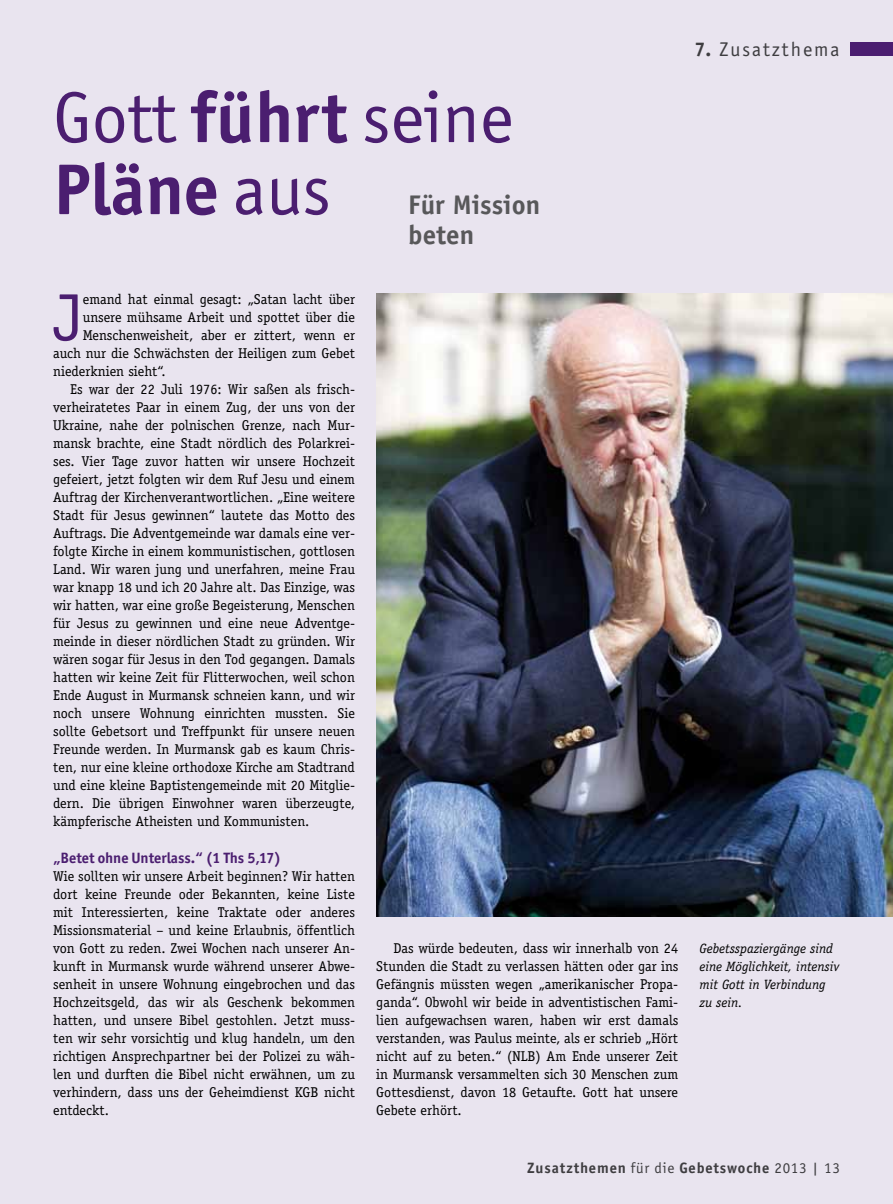
<style>
.page{position:relative;width:893px;height:1204px;background:#fff}
.page>*{position:absolute;margin:0;border:0;box-sizing:border-box;transform-origin:0 0}
.t1{font:72px/72px "Officina San ITC";color:#4b1e70}
.t2{font:66.75px "Officina Serif";color:#4b1e70}
.t3{font:700 27px/30px "Officina Sans";color:#58585a}
.t4{font:19.8px "Officina San ITC";letter-spacing:.1em;color:#3e3d40}
.t5{font:700 15px "Officina San ITC";letter-spacing:.06em;color:#3e3d40}
.t6{font:700 15px "Officina San ITC";color:#4b1e70}
.t7{font:14.25px/18px "Officina Serif";color:#000;text-align:justify}
.t8{font:italic 13.5px/18px "Officina Serif";color:#000}
.s1{font-weight:700}
.s2{font-weight:400}
</style>
<div class="page">
<div style="left:0;top:0;width:893px;height:1203px;background:#e9e4ef"></div>
<div style="left:850px;top:43px;width:43px;height:13px;background:#4b1e70"></div>
<img style="left:376px;top:293px;width:517px;height:623px">
<h1 class="t1" style="left:53px;top:81px;width:461px">Gott <span class="s1">führt</span> seine<br><span class="s1">Pläne</span> aus</h1>
<h3 class="t3" style="left:408px;top:190px;width:134px">Für Mission beten</h3>
<h3 class="t4" style="left:695px;top:38px;width:146px"><span class="s1">7.</span> Zusatzthema</h3>
<h2 class="t2" style="left:53px;top:278px;width:31px">J</h2>
<p class="t7" style="left:83px;top:290px;width:274px">emand hat einmal gesagt: „Satan lacht über</p>
<p class="t7" style="left:83px;top:308px;width:274px">unsere mühsame Arbeit und spottet über die</p>
<p class="t7" style="left:83px;top:326px;width:274px">Menschenweisheit, aber er zittert, wenn er</p>
<p class="t7" style="left:53px;top:344px;width:303px">auch nur die Schwächsten der Heiligen zum Gebet</p>
<p class="t7" style="left:53px;top:362px;width:114px">niederknien sieht“.</p>
<p class="t7" style="left:70px;top:380px;width:286px">Es war der 22 Juli 1976: Wir saßen als frisch-</p>
<p class="t7" style="left:53px;top:398px;width:303px">verheiratetes Paar in einem Zug, der uns von der</p>
<p class="t7" style="left:53px;top:416px;width:303px">Ukraine, nahe der polnischen Grenze, nach Mur-</p>
<p class="t7" style="left:53px;top:434px;width:303px">mansk brachte, eine Stadt nördlich des Polarkrei-</p>
<p class="t7" style="left:53px;top:452px;width:303px">ses. Vier Tage zuvor hatten wir unsere Hochzeit</p>
<p class="t7" style="left:53px;top:470px;width:303px">gefeiert, jetzt folgten wir dem Ruf Jesu und einem</p>
<p class="t7" style="left:53px;top:488px;width:303px">Auftrag der Kirchenverantwortlichen. „Eine weitere</p>
<p class="t7" style="left:53px;top:506px;width:303px">Stadt für Jesus gewinnen“ lautete das Motto des</p>
<p class="t7" style="left:53px;top:524px;width:303px">Auftrags. Die Adventgemeinde war damals eine ver-</p>
<p class="t7" style="left:53px;top:542px;width:303px">folgte Kirche in einem kommunistischen, gottlosen</p>
<p class="t7" style="left:53px;top:560px;width:303px">Land. Wir waren jung und unerfahren, meine Frau</p>
<p class="t7" style="left:53px;top:578px;width:303px">war knapp 18 und ich 20 Jahre alt. Das Einzige, was</p>
<p class="t7" style="left:53px;top:596px;width:303px">wir hatten, war eine große Begeisterung, Menschen</p>
<p class="t7" style="left:53px;top:614px;width:303px">für Jesus zu gewinnen und eine neue Adventge-</p>
<p class="t7" style="left:53px;top:632px;width:303px">meinde in dieser nördlichen Stadt zu gründen. Wir</p>
<p class="t7" style="left:53px;top:650px;width:303px">wären sogar für Jesus in den Tod gegangen. Damals</p>
<p class="t7" style="left:53px;top:668px;width:303px">hatten wir keine Zeit für Flitterwochen, weil schon</p>
<p class="t7" style="left:53px;top:686px;width:303px">Ende August in Murmansk schneien kann, und wir</p>
<p class="t7" style="left:53px;top:704px;width:303px">noch unsere Wohnung einrichten mussten. Sie</p>
<p class="t7" style="left:53px;top:722px;width:303px">sollte Gebetsort und Treffpunkt für unsere neuen</p>
<p class="t7" style="left:53px;top:740px;width:303px">Freunde werden. In Murmansk gab es kaum Chris-</p>
<p class="t7" style="left:53px;top:758px;width:303px">ten, nur eine kleine orthodoxe Kirche am Stadtrand</p>
<p class="t7" style="left:53px;top:776px;width:303px">und eine kleine Baptistengemeinde mit 20 Mitglie-</p>
<p class="t7" style="left:53px;top:794px;width:303px">dern. Die übrigen Einwohner waren überzeugte,</p>
<p class="t7" style="left:53px;top:812px;width:258px">kämpferische Atheisten und Kommunisten.</p>
<p class="t6" style="left:53px;top:848px;width:229px">„Betet ohne Unterlass.“ (1 Ths 5,17)</p>
<p class="t7" style="left:53px;top:866px;width:303px">Wie sollten wir unsere Arbeit beginnen? Wir hatten dort keine Freunde oder Bekannten, keine Liste mit Interessierten, keine Traktate oder anderes Missionsmaterial – und keine Erlaubnis, öffentlich von Gott zu reden. Zwei Wochen nach unserer An&shy;kunft in Murmansk wurde während unserer Abwe&shy;senheit in unsere Wohnung eingebrochen und das Hochzeitsgeld, das wir als Geschenk bekommen hatten, und unsere Bibel gestohlen. Jetzt muss&shy;ten wir sehr vorsichtig und klug handeln, um den richtigen Ansprechpartner bei der Polizei zu wäh&shy;len und durften die Bibel nicht erwähnen, um zu verhindern, dass uns der Geheimdienst KGB nicht entdeckt.</p>
<p class="t7" style="left:376px;top:938px;width:303px;text-indent:17px">Das würde bedeuten, dass wir innerhalb von 24<br>Stunden die Stadt zu verlassen hätten oder gar ins Gefängnis müssten wegen „amerikanischer Propa&shy;ganda“. Obwohl wir beide in adventistischen Fami&shy;lien aufgewachsen waren, haben wir erst damals verstanden, was Paulus meinte, als er schrieb „Hört nicht auf zu beten.“ (NLB) Am Ende unserer Zeit in Murmansk versammelten sich 30 Menschen zum Gottesdienst, davon 18 Getaufte. Gott hat unsere Gebete erhört.</p>
<p class="t8" style="left:699px;top:939px;width:141px">Gebetsspaziergänge sind eine Möglichkeit, intensiv mit Gott in Verbindung zu sein.</p>
<p class="t5" style="left:527px;top:1158px;width:314px">Zusatzthemen <span class="s2">für die</span> Gebetswoche <span class="s2">2013 | 13</span></p>
</div>
